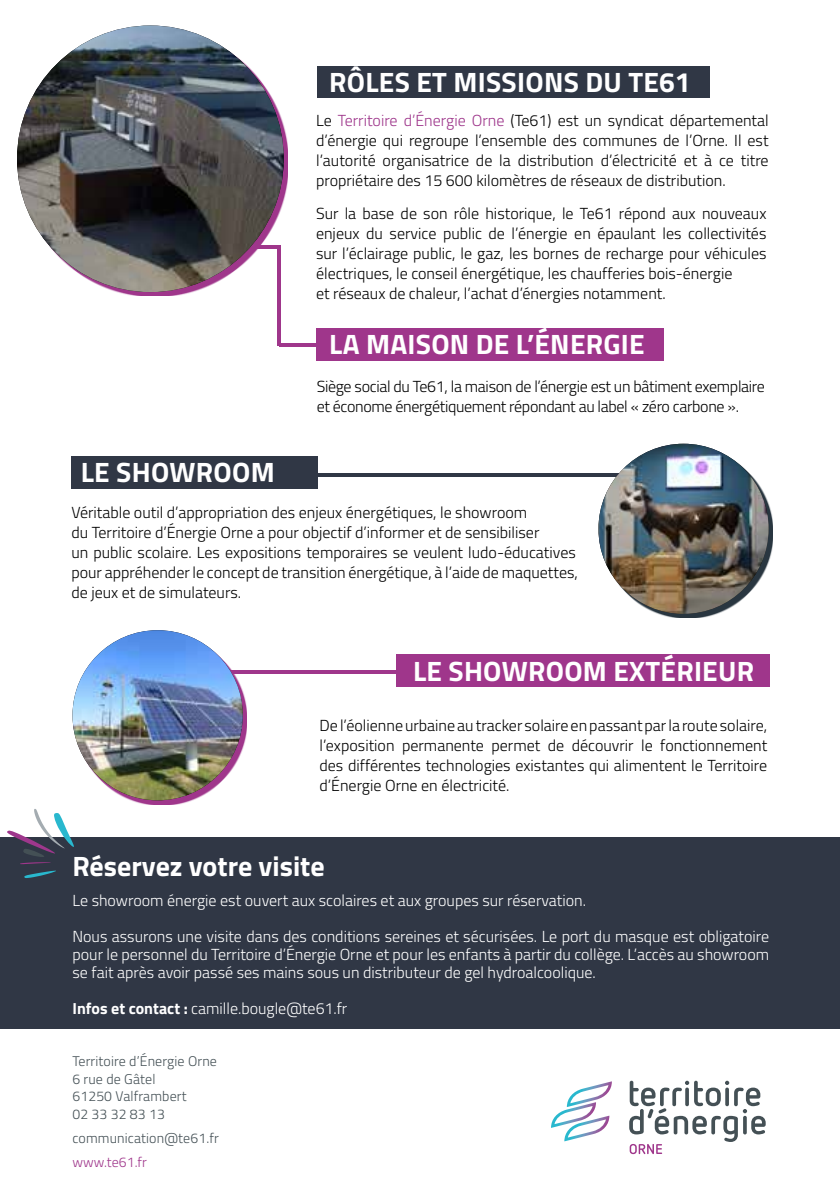
<style>
.page{position:relative;width:840px;height:1191px;background:#fff}
.page>*{position:absolute;margin:0;border:0;box-sizing:border-box;transform-origin:0 0}
.t1{font:700 28px "Titillium";letter-spacing:.01em;color:#fff}
.t2{font:300 16px/20px "Titillium";color:#000;text-align:justify}
.t3{font:300 16px/18px "Titillium";color:#fff;text-align:justify}
.t4{font:300 16px/20px "Titillium";letter-spacing:-.02em;color:#000}
.t5{font:300 14px/17.6px "Titillium";letter-spacing:.01em;color:#445055}
.t6{font:300 14px "Titillium";letter-spacing:.005em;color:#9f368b}
.s1{color:#9e368b}
.s2{font-weight:700}
</style>
<div class="page">
<hr style="left:193px;top:670px;width:317px;height:3px;background:#9f368b">
<div style="left:71px;top:456px;width:246px;height:32px;background:#303745"></div>
<div style="left:0;top:837px;width:839px;height:191px;background:#303745"></div>
<svg style="left:21px;top:29px;width:267px;height:267px"></svg>
<img style="left:17px;top:26px;width:266px;height:266px;border-radius:133px">
<svg style="left:24px;top:870px;width:32px;height:8px"></svg>
<svg style="left:7px;top:809px;width:67px;height:55px"></svg>
<svg style="left:551px;top:1081px;width:60px;height:60px"></svg>
<svg style="left:629px;top:1080px;width:136px;height:74px"></svg>
<div style="left:316px;top:66px;width:393px;height:32px;background:#303745"></div>
<hr style="left:256px;top:245px;width:25px;height:3px;background:#9f368b">
<hr style="left:279px;top:343px;width:45px;height:3px;background:#9f368b">
<hr style="left:277px;top:248px;width:4px;height:98px;background:#9f368b">
<div style="left:316px;top:328px;width:347px;height:32px;background:#9f368b"></div>
<hr style="left:313px;top:473px;width:317px;height:3px;background:#303745">
<svg style="left:76px;top:634px;width:171px;height:170px"></svg>
<img style="left:72px;top:630px;width:171px;height:170px;border-radius:85px">
<div style="left:395px;top:654px;width:373px;height:32px;background:#9f368b"></div>
<svg style="left:602px;top:448px;width:170px;height:170px"></svg>
<img style="left:598px;top:444px;width:170px;height:170px;border-radius:85px">
<h1 class="t1" style="left:329px;top:60px;width:362px">RÔLES ET MISSIONS DU TE61</h1>
<p class="t2" style="left:316px;top:109px;width:454px">Le <span class="s1">Territoire d’Énergie Orne</span> (Te61) est un syndicat départemental d’énergie qui regroupe l’ensemble des communes de l’Orne. Il est l’autorité organisatrice de la distribution d’électricité et à ce titre propriétaire des 15 600 kilomètres de réseaux de distribution.</p>
<p class="t2" style="left:316px;top:202px;width:451px;text-align:left">Sur la base de son rôle historique, le Te61 répond aux nouveaux enjeux du service public de l’énergie en épaulant les collectivités sur l’éclairage public, le gaz, les bornes de recharge pour véhicules électriques, le conseil énergétique, les chaufferies bois-énergie<br>et réseaux de chaleur, l’achat d’énergies notamment.</p>
<h1 class="t1" style="left:81px;top:451px;width:195px">LE SHOWROOM</h1>
<h1 class="t1" style="left:329px;top:323px;width:317px">LA MAISON DE L’ÉNERGIE</h1>
<p class="t4" style="left:316px;top:376px;width:449px">Siège social du Te61, la maison de l’énergie est un bâtiment exemplaire et économe énergétiquement répondant au label « zéro carbone ».</p>
<p class="t2" style="left:71px;top:501px;width:508px;text-align:left">Véritable outil d’appropriation des enjeux énergétiques, le showroom<br>du Territoire d’Énergie Orne a pour objectif d’informer et de sensibiliser<br>un public scolaire. Les expositions temporaires se veulent ludo-éducatives pour appréhender le concept de transition énergétique, à l’aide de maquettes, de jeux et de simulateurs.</p>
<h1 class="t1" style="left:413px;top:650px;width:342px">LE SHOWROOM EXTÉRIEUR</h1>
<p class="t2" style="left:319px;top:714px;width:449px">De l’éolienne urbaine au tracker solaire en passant par la route solaire, l’exposition permanente permet de découvrir le fonctionnement des différentes technologies existantes qui alimentent le Territoire d’Énergie Orne en électricité.</p>
<h1 class="t1" style="left:72px;top:844px;width:253px">Réservez votre visite</h1>
<p class="t3" style="left:72px;top:890px;width:515px">Le showroom énergie est ouvert aux scolaires et aux groupes sur réservation.</p>
<p class="t3" style="left:72px;top:926px;width:697px">Nous assurons une visite dans des conditions sereines et sécurisées. Le port du masque est obligatoire pour le personnel du Territoire d’Énergie Orne et pour les enfants à partir du collège. L’accès au showroom se fait après avoir passé ses mains sous un distributeur de gel hydroalcoolique.</p>
<p class="t3" style="left:72px;top:998px;width:276px"><span class="s2">Infos et contact :</span> camille.bougle@te61.fr</p>
<p class="t5" style="left:72px;top:1051px;width:146px">Territoire d’Énergie Orne<br>6 rue de Gâtel<br>61250 Valframbert<br>02 33 32 83 13</p>
<p class="t5" style="left:72px;top:1128px;width:148px">communication@te61.fr</p>
<p class="t6" style="left:72px;top:1152px;width:76px">www.te61.fr</p>
</div>
